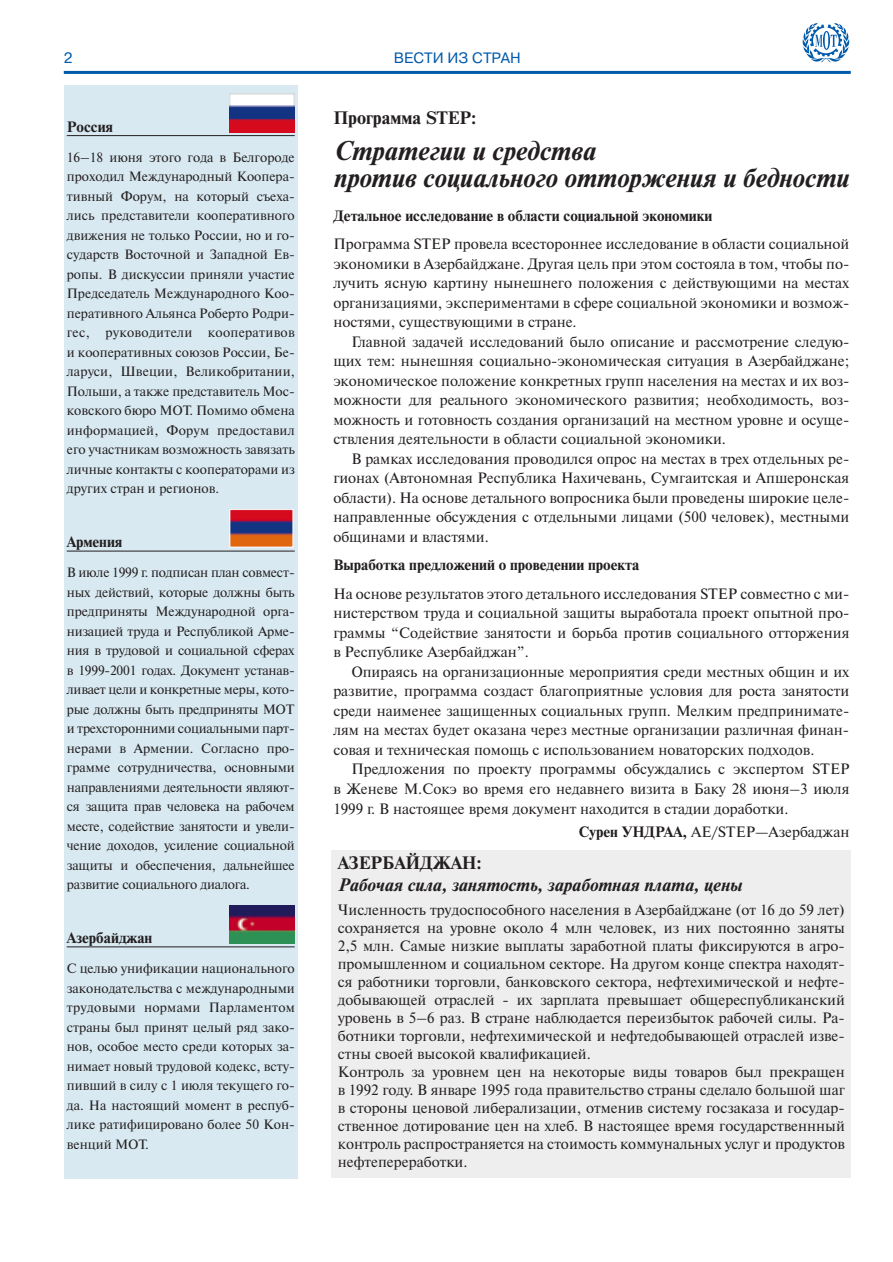
<style>
.page{position:relative;width:893px;height:1262px;background:#fff}
.page>*{position:absolute;margin:0;border:0;box-sizing:border-box;transform-origin:0 0}
.t1{font:italic 700 27px/27px "Newton C";color:#231f20}
.t2{font:italic 700 18px "Newton C";color:#231f20}
.t3{font:700 18px "Newton C";color:#231f20}
.t4{font:15px/19.5px "Newton C";color:#231f20;text-align:justify}
.t5{font:700 15px "Newton C";color:#231f20}
.t6{font:15px "Pragmatica C";color:#015aaa}
.t7{font:13.5px/19.5px "Newton C";color:#231f20;text-align:justify}
.s1{font-weight:700}
</style>
<div class="page">
<div style="left:64px;top:85px;width:234px;height:1093px;background:#d8e9f1"></div>
<hr style="left:67px;top:135px;width:228px;height:1px;background:#231f20">
<hr style="left:67px;top:550px;width:228px;height:1px;background:#231f20">
<hr style="left:67px;top:946px;width:228px;height:1px;background:#231f20">
<img style="left:229px;top:905px;width:65px;height:38px">
<img style="left:231px;top:511px;width:60px;height:34px">
<div style="left:229px;top:509px;width:64px;height:38px;border:1px solid #fff"></div>
<img style="left:229px;top:94px;width:65px;height:38px">
<svg style="left:802px;top:23px;width:47px;height:40px"></svg>
<hr style="left:64px;top:71px;width:786px;height:3px;background:#015aaa">
<div style="left:332px;top:850px;width:518px;height:328px;background:#eeeeef"></div>
<p class="t6" style="left:64px;top:52px;width:10px">2</p>
<p class="t6" style="left:394px;top:52px;width:128px">ВЕСТИ ИЗ СТРАН</p>
<p class="t5" style="left:67px;top:121px;width:48px">Россия</p>
<p class="t7" style="left:67px;top:149px;width:230px">16–18 июня этого года в Белгороде проходил Международный Коопера&shy;тивный Форум, на который съеха&shy;лись представители кооперативного движения не только России, но и го&shy;сударств Восточной и Западной Ев&shy;ропы. В дискуссии приняли участие Председатель Международного Коо&shy;перативного Альянса Роберто Родри&shy;гес, руководители кооперативов и кооперативных союзов России, Бе&shy;ларуси, Швеции, Великобритании, Польши, а также представитель Мос&shy;ковского бюро МОТ. Помимо обмена информацией, Форум предоставил его участникам возможность завязать личные контакты с кооператорами из других стран и регионов.</p>
<p class="t5" style="left:67px;top:537px;width:57px">Армения</p>
<p class="t7" style="left:67px;top:564px;width:229px">В июле 1999 г. подписан план совмест&shy;ных действий, которые должны быть предприняты Международной орга&shy;низацией труда и Республикой Арме&shy;ния в трудовой и социальной сферах в 1999-2001 годах. Документ устанав&shy;ливает цели и конкретные меры, кото&shy;рые должны быть предприняты МОТ и трехсторонними социальными парт&shy;нерами в Армении. Согласно про&shy;грамме сотрудничества, основными направлениями деятельности являют&shy;ся защита прав человека на рабочем месте, содействие занятости и увели&shy;чение доходов, усиление социальной защиты и обеспечения, дальнейшее развитие социального диалога.</p>
<p class="t5" style="left:67px;top:932px;width:87px">Азербайджан</p>
<p class="t7" style="left:67px;top:960px;width:230px">С целью унификации национального законодательства с международными трудовыми нормами Парламентом страны был принят целый ряд зако&shy;нов, особое место среди которых за&shy;нимает новый трудовой кодекс, всту&shy;пивший в силу с 1 июля текущего го&shy;да. На настоящий момент в респуб&shy;лике ратифицировано более 50 Кон&shy;венций МОТ.</p>
<p class="t3" style="left:333px;top:111px;width:145px">Программа STEP:</p>
<h1 class="t1" style="left:333px;top:140px;width:517px">Стратегии и средства<br>против социального отторжения и бедности</h1>
<p class="t5" style="left:333px;top:210px;width:380px">Детальное исследование в области социальной экономики</p>
<p class="t4" style="left:333px;top:236px;width:517px">Программа STEP провела всестороннее исследование в области социальной экономики в Азербайджане. Другая цель при этом состояла в том, чтобы по&shy;лучить ясную картину нынешнего положения с действующими на местах организациями, экспериментами в сфере социальной экономики и возмож&shy;ностями, существующими в стране.</p>
<p class="t4" style="left:333px;top:333px;width:517px;text-indent:18px">Главной задачей исследований было описание и рассмотрение следую&shy;щих тем: нынешняя социально-экономическая ситуация в Азербайджане; экономическое положение конкретных групп населения на местах и их воз&shy;можности для реального экономического развития; необходимость, воз&shy;можность и готовность создания организаций на местном уровне и осуще&shy;ствления деятельности в области социальной экономики.</p>
<p class="t4" style="left:333px;top:450px;width:517px;text-indent:18px">В рамках исследования проводился опрос на местах в трех отдельных ре&shy;гионах (Автономная Республика Нахичевань, Сумгаитская и Апшеронская области). На основе детального вопросника были проведены широкие целе&shy;направленные обсуждения с отдельными лицами (500 человек), местными общинами и властями.</p>
<p class="t5" style="left:333px;top:559px;width:308px">Выработка предложений о проведении проекта</p>
<p class="t4" style="left:333px;top:585px;width:517px">На основе результатов этого детального исследования STEP совместно с ми&shy;нистерством труда и социальной защиты выработала проект опытной про&shy;граммы “Содействие занятости и борьба против социального отторжения в Республике Азербайджан”.</p>
<p class="t4" style="left:333px;top:663px;width:517px;text-indent:18px">Опираясь на организационные мероприятия среди местных общин и их развитие, программа создаст благоприятные условия для роста занятости среди наименее защищенных социальных групп. Мелким предпринимате&shy;лям на местах будет оказана через местные организации различная финан&shy;совая и техническая помощь с использованием новаторских подходов.</p>
<p class="t4" style="left:333px;top:761px;width:517px;text-indent:18px">Предложения по проекту программы обсуждались с экспертом STEP в Женеве M.Сокэ во время его недавнего визита в Баку 28 июня–3 июля 1999 г. В настоящее время документ находится в стадии доработки.</p>
<p class="t4" style="left:578px;top:824px;width:272px"><span class="s1">Сурен УНДРАА,</span> AE/STEP—Азербаджан</p>
<p class="t3" style="left:338px;top:856px;width:145px">АЗЕРБАЙДЖАН:</p>
<p class="t2" style="left:338px;top:878px;width:406px">Рабочая сила, занятость, заработная плата, цены</p>
<p class="t4" style="left:338px;top:902px;width:508px;line-height:18px;text-align:left">Численность трудоспособного населения в Азербайджане (от 16 до 59 лет) сохраняется на уровне около 4 млн человек, из них постоянно заняты 2,5 млн. Самые низкие выплаты заработной платы фиксируются в агро&shy;промышленном и социальном секторе. На другом конце спектра находят&shy;ся работники торговли, банковского сектора, нефтехимической и нефте&shy;добывающей отраслей - их зарплата превышает общереспубликанский уровень в 5–6 раз. В стране наблюдается переизбыток рабочей силы. Ра&shy;ботники торговли, нефтехимической и нефтедобывающей отраслей изве&shy;стны своей высокой квалификацией.<br>Контроль за уровнем цен на некоторые виды товаров был прекращен в 1992 году. В январе 1995 года правительство страны сделало большой шаг в стороны ценовой либерализации, отменив систему госзаказа и государ&shy;ственное дотирование цен на хлеб. В настоящее время государственнный контроль распространяется на стоимость коммунальных услуг и продуктов нефтепереработки.</p>
</div>
